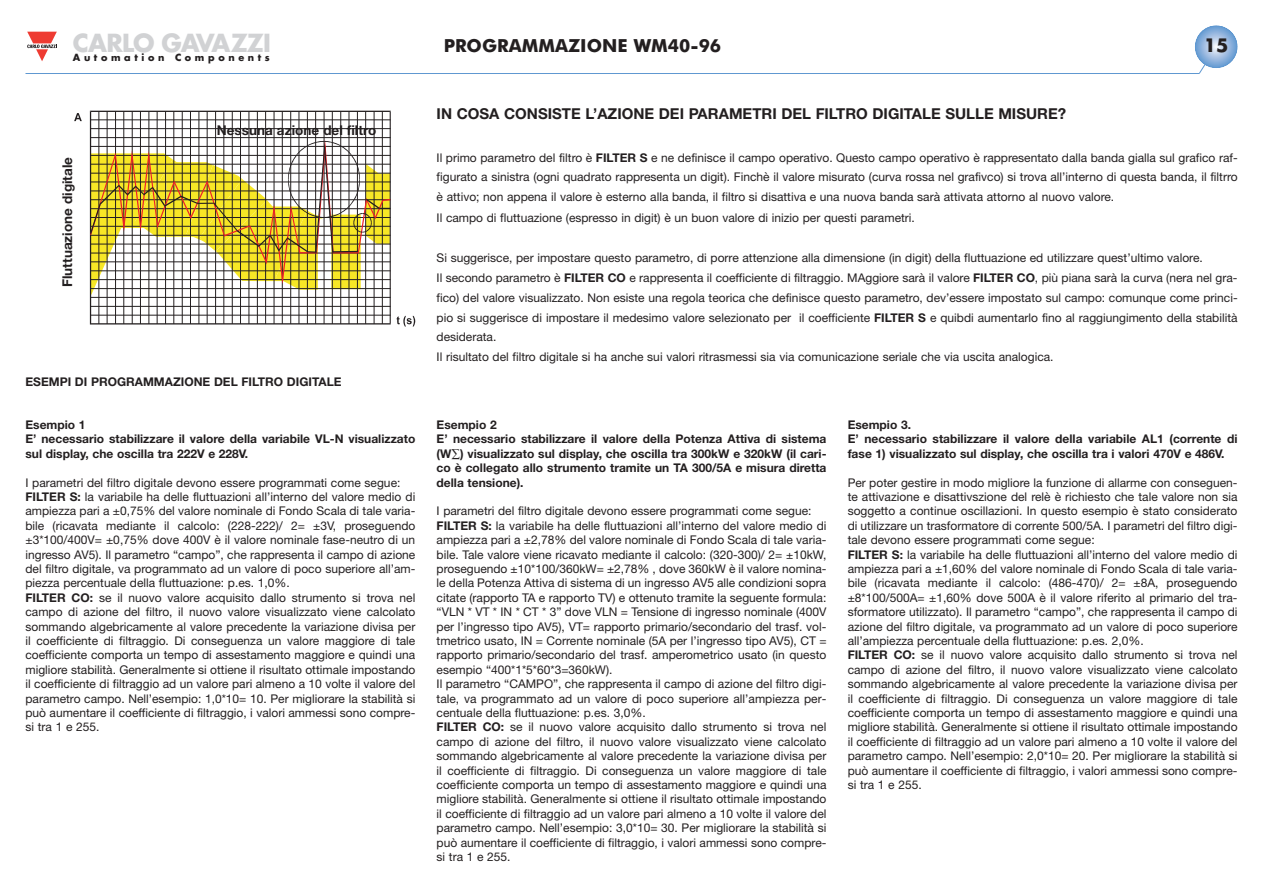
<style>
.page{position:relative;width:1263px;height:893px;background:#fff}
.page>*{position:absolute;margin:0;border:0;box-sizing:border-box;transform-origin:0 0}
.t1{font:700 24.3px "Futura";letter-spacing:-.035em;color:#d1d2d4}
.t2{font:700 18px "Futura BT";color:#231f20}
.t3{font:700 18px "Futura";color:#231f20}
.t4{font:700 15px "Helvetica Neue";color:#231f20}
.t5{font:700 13.5px "Helvetica Neue";color:#231f20}
.t6{font:12px/14.4px "Helvetica Neue";color:#231f20}
.t7{font:700 12px/14.4px "Helvetica Neue";color:#231f20}
.t8{font:700 9.6px "Futura";letter-spacing:.375em;color:#231f20}
.s1{font-weight:700}
</style>
<div class="page">
<svg style="left:27px;top:32px;width:30px;height:29px"></svg>
<hr style="left:26px;top:73px;width:1173px;height:1px;background:#5f98d1">
<svg style="left:1195px;top:26px;width:42px;height:48px"></svg>
<svg style="left:397px;top:316px;width:18px;height:10px"></svg>
<svg style="left:74px;top:111px;width:317px;height:213px"></svg>
<h1 class="t1" style="left:73px;top:31px;width:200px">CARLO GAVAZZI</h1>
<h2 class="t2" style="left:444px;top:38px;width:279px">PROGRAMMAZIONE WM40-96</h2>
<p class="t8" style="left:73px;top:53px;width:198px">Automation Components</p>
<h2 class="t3" style="left:1204px;top:37px;width:26px">15</h2>
<p class="t5" style="left:63px;top:287px;width:132px;rotate:-90deg">Fluttuazione digitale</p>
<p class="t5" style="left:217px;top:125px;width:161px">Nessuna azione del filtro</p>
<p class="t7" style="left:26px;top:375px;width:318px">ESEMPI DI PROGRAMMAZIONE DEL FILTRO DIGITALE</p>
<p class="t7" style="left:26px;top:418px;width:391px">Esempio 1<br>E’ necessario stabilizzare il valore della variabile VL-N visualizzato sul display, che oscilla tra 222V e 228V.</p>
<p class="t6" style="left:26px;top:476px;width:391px">I parametri del filtro digitale devono essere programmati come segue:<br><span class="s1">FILTER S:</span> la variabile ha delle fluttuazioni all’interno del valore medio di ampiezza pari a ±0,75% del valore nominale di Fondo Scala di tale varia&shy;bile (ricavata mediante il calcolo: (228-222)/ 2= ±3V, proseguendo ±3*100/400V= ±0,75% dove 400V è il valore nominale fase-neutro di un ingresso AV5). Il parametro “campo”, che rappresenta il campo di azione del filtro digitale, va programmato ad un valore di poco superiore all’am&shy;piezza percentuale della fluttuazione: p.es. 1,0%.<br><span class="s1">FILTER CO:</span> se il nuovo valore acquisito dallo strumento si trova nel campo di azione del filtro, il nuovo valore visualizzato viene calcolato sommando algebricamente al valore precedente la variazione divisa per il coefficiente di filtraggio. Di conseguenza un valore maggiore di tale coefficiente comporta un tempo di assestamento maggiore e quindi una migliore stabilità. Generalmente si ottiene il risultato ottimale impostando il coefficiente di filtraggio ad un valore pari almeno a 10 volte il valore del parametro campo. Nell’esempio: 1,0*10= 10. Per migliorare la stabilità si può aumentare il coefficiente di filtraggio, i valori ammessi sono compre&shy;si tra 1 e 255.</p>
<p class="t4" style="left:437px;top:108px;width:631px">IN COSA CONSISTE L’AZIONE DEI PARAMETRI DEL FILTRO DIGITALE SULLE MISURE?</p>
<p class="t6" style="left:437px;top:148px;width:803px;line-height:20.1px">Il primo parametro del filtro è <span class="s1">FILTER S</span> e ne definisce il campo operativo. Questo campo operativo è rappresentato dalla banda gialla sul grafico raf&shy;figurato a sinistra (ogni quadrato rappresenta un digit). Finchè il valore misurato (curva rossa nel grafivco) si trova all’interno di questa banda, il filtrro è attivo; non appena il valore è esterno alla banda, il filtro si disattiva e una nuova banda sarà attivata attorno al nuovo valore.<br>Il campo di fluttuazione (espresso in digit) è un buon valore di inizio per questi parametri.</p>
<p class="t6" style="left:437px;top:249px;width:802px;line-height:19.8px">Si suggerisce, per impostare questo parametro, di porre attenzione alla dimensione (in digit) della fluttuazione ed utilizzare quest’ultimo valore.<br>Il secondo parametro è <span class="s1">FILTER CO</span> e rappresenta il coefficiente di filtraggio. MAggiore sarà il valore <span class="s1">FILTER CO</span>, più piana sarà la curva (nera nel gra&shy;fico) del valore visualizzato. Non esiste una regola teorica che definisce questo parametro, dev’essere impostato sul campo: comunque come princi&shy;pio si suggerisce di impostare il medesimo valore selezionato per il coefficiente <span class="s1">FILTER S</span> e quibdi aumentarlo fino al raggiungimento della stabilità desiderata.<br>Il risultato del filtro digitale si ha anche sui valori ritrasmessi sia via comunicazione seriale che via uscita analogica.</p>
<p class="t7" style="left:437px;top:418px;width:391px">Esempio 2<br>E’ necessario stabilizzare il valore della Potenza Attiva di sistema (W∑) visualizzato sul display, che oscilla tra 300kW e 320kW (il cari&shy;co è collegato allo strumento tramite un TA 300/5A e misura diretta della tensione).</p>
<p class="t6" style="left:437px;top:505px;width:391px">I parametri del filtro digitale devono essere programmati come segue:<br><span class="s1">FILTER S:</span> la variabile ha delle fluttuazioni all’interno del valore medio di ampiezza pari a ±2,78% del valore nominale di Fondo Scala di tale varia&shy;bile. Tale valore viene ricavato mediante il calcolo: (320-300)/ 2= ±10kW, proseguendo ±10*100/360kW= ±2,78% , dove 360kW è il valore nomina&shy;le della Potenza Attiva di sistema di un ingresso AV5 alle condizioni sopra citate (rapporto TA e rapporto TV) e ottenuto tramite la seguente formula: “VLN * VT * IN * CT * 3” dove VLN = Tensione di ingresso nominale (400V per l’ingresso tipo AV5), VT= rapporto primario/secondario del trasf. vol&shy;tmetrico usato, IN = Corrente nominale (5A per l’ingresso tipo AV5), CT = rapporto primario/secondario del trasf. amperometrico usato (in questo esempio “400*1*5*60*3=360kW).<br>Il parametro “CAMPO”, che rappresenta il campo di azione del filtro digi&shy;tale, va programmato ad un valore di poco superiore all’ampiezza per&shy;centuale della fluttuazione: p.es. 3,0%.<br><span class="s1">FILTER CO:</span> se il nuovo valore acquisito dallo strumento si trova nel campo di azione del filtro, il nuovo valore visualizzato viene calcolato sommando algebricamente al valore precedente la variazione divisa per il coefficiente di filtraggio. Di conseguenza un valore maggiore di tale coefficiente comporta un tempo di assestamento maggiore e quindi una migliore stabilità. Generalmente si ottiene il risultato ottimale impostando il coefficiente di filtraggio ad un valore pari almeno a 10 volte il valore del parametro campo. Nell’esempio: 3,0*10= 30. Per migliorare la stabilità si può aumentare il coefficiente di filtraggio, i valori ammessi sono compre&shy;si tra 1 e 255.</p>
<p class="t7" style="left:848px;top:418px;width:391px">Esempio 3.<br>E’ necessario stabilizzare il valore della variabile AL1 (corrente di fase 1) visualizzato sul display, che oscilla tra i valori 470V e 486V.</p>
<p class="t6" style="left:848px;top:476px;width:391px">Per poter gestire in modo migliore la funzione di allarme con conseguen&shy;te attivazione e disattivszione del relè è richiesto che tale valore non sia soggetto a continue oscillazioni. In questo esempio è stato considerato di utilizzare un trasformatore di corrente 500/5A. I parametri del filtro digi&shy;tale devono essere programmati come segue:<br><span class="s1">FILTER S:</span> la variabile ha delle fluttuazioni all’interno del valore medio di ampiezza pari a ±1,60% del valore nominale di Fondo Scala di tale varia&shy;bile (ricavata mediante il calcolo: (486-470)/ 2= ±8A, proseguendo ±8*100/500A= ±1,60% dove 500A è il valore riferito al primario del tra&shy;sformatore utilizzato). Il parametro “campo”, che rappresenta il campo di azione del filtro digitale, va programmato ad un valore di poco superiore all’ampiezza percentuale della fluttuazione: p.es. 2,0%.<br><span class="s1">FILTER CO:</span> se il nuovo valore acquisito dallo strumento si trova nel campo di azione del filtro, il nuovo valore visualizzato viene calcolato sommando algebricamente al valore precedente la variazione divisa per il coefficiente di filtraggio. Di conseguenza un valore maggiore di tale coefficiente comporta un tempo di assestamento maggiore e quindi una migliore stabilità. Generalmente si ottiene il risultato ottimale impostando il coefficiente di filtraggio ad un valore pari almeno a 10 volte il valore del parametro campo. Nell’esempio: 2,0*10= 20. Per migliorare la stabilità si può aumentare il coefficiente di filtraggio, i valori ammessi sono compre&shy;si tra 1 e 255.</p>
</div>
